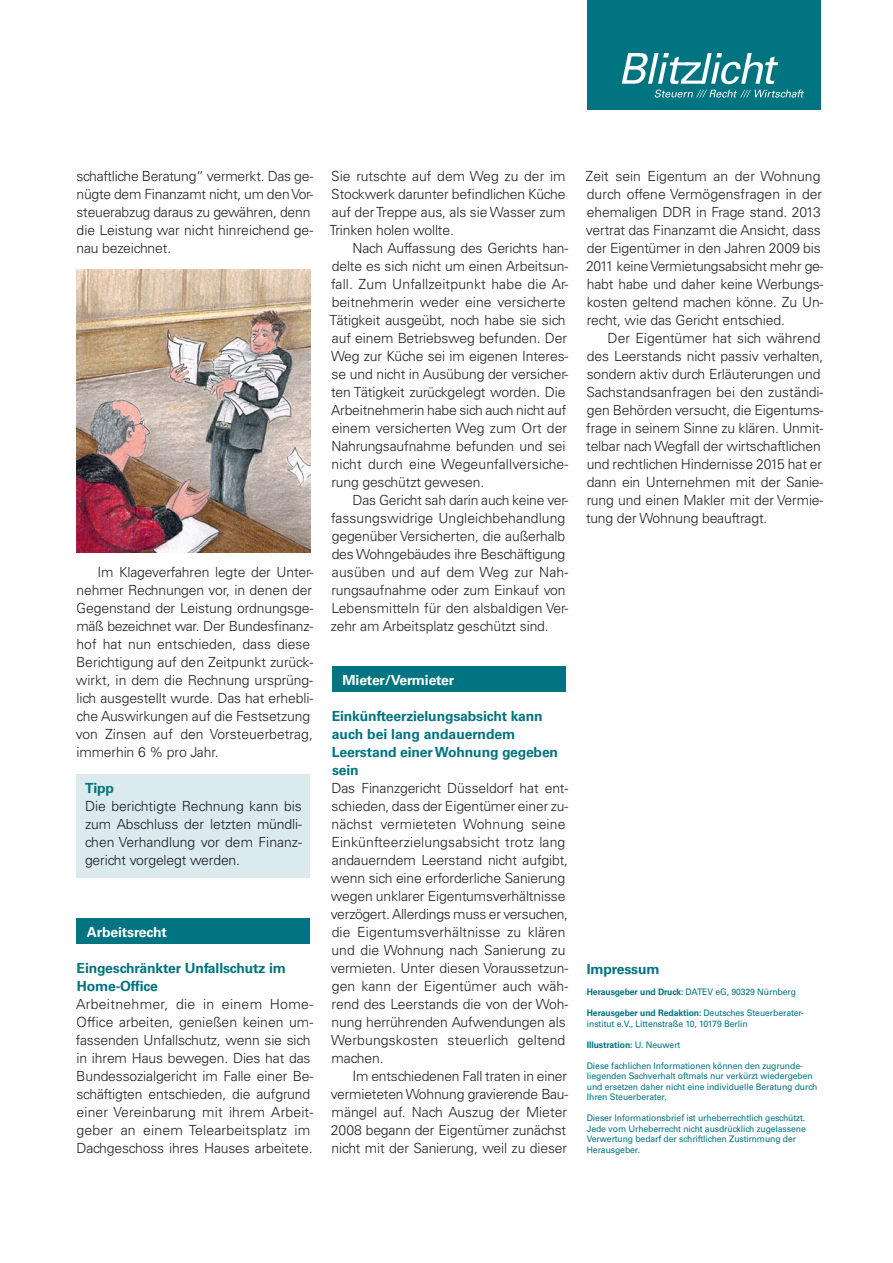
<style>
.page{position:relative;width:893px;height:1263px;background:#fff}
.page>*{position:absolute;margin:0;border:0;box-sizing:border-box;transform-origin:0 0}
.t1{font:300 13.95px/18px "Univers LT Std";letter-spacing:-.01em;color:#231f20}
.t2{font:700 13.95px/18px "Univers LT Std";letter-spacing:-.01em;color:#007480}
.t3{font:300 13.95px/18px "Univers LT Std";letter-spacing:-.01em;color:#1a1c1f;text-align:justify}
.t4{font:700 13.95px "Univers LT Std";letter-spacing:-.01em;color:#fff}
.t5{font:9px/10.5px "Univers LT Std";letter-spacing:-.01em;color:#007480;scale:.96 1}
.t6{font:700 9px "Univers LT Std";letter-spacing:-.01em;color:#007480;scale:.96 1}
.s1{font-weight:700}
.s2{font-weight:400}
</style>
<div class="page">
<div style="left:587px;top:0;width:234px;height:110px;background:#007480"></div>
<svg style="left:622px;top:53px;width:156px;height:31px"></svg>
<svg style="left:655px;top:90px;width:149px;height:8px"></svg>
<div style="left:332px;top:667px;width:234px;height:25px;background:#007480"></div>
<div style="left:77px;top:919px;width:233px;height:25px;background:#007480"></div>
<div style="left:77px;top:775px;width:233px;height:103px;background:#dbeaed"></div>
<img style="left:77px;top:270px;width:233px;height:283px">
<p class="t1" style="left:76px;top:167px;width:238px">schaftliche Beratung“ vermerkt. Das ge&shy;nügte dem Finanzamt nicht, um den Vor&shy;steuerabzug daraus zu gewähren, denn die Leistung war nicht hinreichend ge&shy;nau bezeichnet.</p>
<p class="t1" style="left:76px;top:563px;width:239px;text-indent:22px">Im Klageverfahren legte der Unter&shy;nehmer Rechnungen vor, in denen der Gegenstand der Leistung ordnungsge&shy;mäß bezeichnet war. Der Bundesfinanz&shy;hof hat nun entschieden, dass diese Berichtigung auf den Zeitpunkt zurück&shy;wirkt, in dem die Rechnung ursprüng&shy;lich ausgestellt wurde. Das hat erhebli&shy;che Auswirkungen auf die Festsetzung von Zinsen auf den Vorsteuerbetrag, immerhin 6 % pro Jahr.</p>
<p class="t2" style="left:85px;top:779px;width:31px">Tipp</p>
<p class="t3" style="left:85px;top:797px;width:218px">Die berichtigte Rechnung kann bis zum Abschluss der letzten mündli&shy;chen Verhandlung vor dem Finanz&shy;gericht vorgelegt werden.</p>
<p class="t4" style="left:87px;top:923px;width:81px">Arbeitsrecht</p>
<p class="t2" style="left:77px;top:959px;width:211px">Eingeschränkter Unfallschutz im<br>Home-Office</p>
<p class="t1" style="left:76px;top:995px;width:239px">Arbeitnehmer, die in einem Home-Office arbeiten, genießen keinen um&shy;fassenden Unfallschutz, wenn sie sich in ihrem Haus bewegen. Dies hat das Bundessozialgericht im Falle einer Be&shy;schäftigten entschieden, die aufgrund einer Vereinbarung mit ihrem Arbeit&shy;geber an einem Telearbeitsplatz im Dachgeschoss ihres Hauses arbeitete.</p>
<p class="t1" style="left:329px;top:167px;width:238px;text-align:justify">Sie rutschte auf dem Weg zu der im Stockwerk darunter befindlichen Küche auf der Treppe aus, als sie Wasser zum Trinken holen wollte.</p>
<p class="t1" style="left:329px;top:239px;width:240px;text-indent:23px">Nach Auffassung des Gerichts han&shy;delte es sich nicht um einen Arbeitsun&shy;fall. Zum Unfallzeitpunkt habe die Ar&shy;beitnehmerin weder eine versicherte Tätigkeit ausgeübt, noch habe sie sich auf einem Betriebsweg befunden. Der Weg zur Küche sei im eigenen Interes&shy;se und nicht in Ausübung der versicher&shy;ten Tätigkeit zurückgelegt worden. Die Arbeitnehmerin habe sich auch nicht auf einem versicherten Weg zum Ort der Nahrungsaufnahme befunden und sei nicht durch eine Wegeunfallversiche&shy;rung geschützt gewesen.</p>
<p class="t1" style="left:331px;top:491px;width:239px;text-indent:22px">Das Gericht sah darin auch keine ver&shy;fassungswidrige Ungleichbehandlung gegenüber Versicherten, die außerhalb des Wohngebäudes ihre Beschäftigung ausüben und auf dem Weg zur Nah&shy;rungsaufnahme oder zum Einkauf von Lebensmitteln für den alsbaldigen Ver&shy;zehr am Arbeitsplatz geschützt sind.</p>
<p class="t4" style="left:343px;top:671px;width:113px">Mieter/Vermieter</p>
<p class="t2" style="left:332px;top:707px;width:228px">Einkünfteerzielungsabsicht kann auch bei lang andauerndem<br>Leerstand einer Wohnung gegeben sein</p>
<p class="t1" style="left:331px;top:779px;width:239px">Das Finanzgericht Düsseldorf hat ent&shy;schieden, dass der Eigentümer einer zu&shy;nächst vermieteten Wohnung seine Einkünfteerzielungsabsicht trotz lang andauerndem Leerstand nicht aufgibt, wenn sich eine erforderliche Sanierung wegen unklarer Eigentumsverhältnisse verzögert. Allerdings muss er versuchen, die Eigentumsverhältnisse zu klären und die Wohnung nach Sanierung zu vermieten. Unter diesen Voraussetzun&shy;gen kann der Eigentümer auch wäh&shy;rend des Leerstands die von der Woh&shy;nung herrührenden Aufwendungen als Werbungskosten steuerlich geltend machen.</p>
<p class="t1" style="left:331px;top:1067px;width:239px;text-indent:22px">Im entschiedenen Fall traten in einer vermieteten Wohnung gravierende Bau&shy;mängel auf. Nach Auszug der Mieter 2008 begann der Eigentümer zunächst nicht mit der Sanierung, weil zu dieser</p>
<p class="t1" style="left:586px;top:167px;width:239px">Zeit sein Eigentum an der Wohnung durch offene Vermögensfragen in der ehemaligen DDR in Frage stand. 2013 vertrat das Finanzamt die Ansicht, dass der Eigentümer in den Jahren 2009 bis 2011 keine Vermietungsabsicht mehr ge&shy;habt habe und daher keine Werbungs&shy;kosten geltend machen könne. Zu Un&shy;recht, wie das Gericht entschied.</p>
<p class="t1" style="left:586px;top:329px;width:239px;text-indent:21px">Der Eigentümer hat sich während des Leerstands nicht passiv verhalten, sondern aktiv durch Erläuterungen und Sachstandsanfragen bei den zuständi&shy;gen Behörden versucht, die Eigentums&shy;frage in seinem Sinne zu klären. Unmit&shy;telbar nach Wegfall der wirtschaftlichen und rechtlichen Hindernisse 2015 hat er dann ein Unternehmen mit der Sanie&shy;rung und einen Makler mit der Vermie&shy;tung der Wohnung beauftragt.</p>
<p class="t2" style="left:587px;top:960px;width:74px">Impressum</p>
<p class="t5" style="left:587px;top:987px;width:219px"><span class="s1">Herausgeber und Druck:</span> DATEV eG, 90329 Nürnberg</p>
<p class="t5" style="left:587px;top:1008px;width:228px"><span class="s1">Herausgeber und Redaktion:</span> Deutsches Steuerberater&shy;institut e.V., Littenstraße 10, 10179 Berlin</p>
<p class="t6" style="left:587px;top:1039px;width:99px">Illustration: <span class="s2">U. Neuwert</span></p>
<p class="t5" style="left:587px;top:1060px;width:242px">Diese fachlichen Informationen können den zugrunde&shy;liegenden Sachverhalt oftmals nur verkürzt wiedergeben und ersetzen daher nicht eine individuelle Beratung durch Ihren Steuerberater.</p>
<p class="t5" style="left:587px;top:1113px;width:230px">Dieser Informationsbrief ist urheberrechtlich geschützt.<br>Jede vom Urheberrecht nicht ausdrücklich zugelassene Verwertung bedarf der schriftlichen Zustimmung der Herausgeber.</p>
</div>
